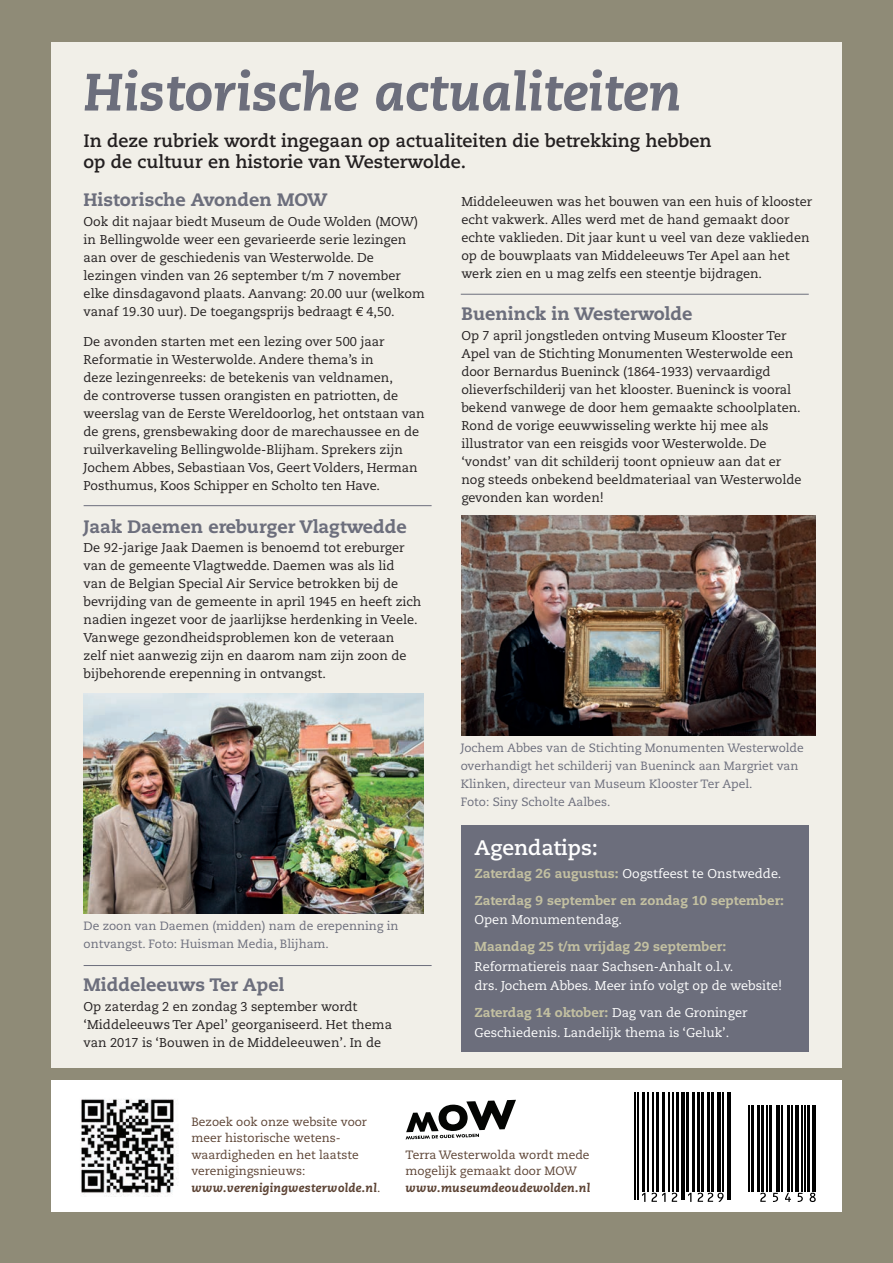
<style>
.page{position:relative;width:893px;height:1263px;background:#8f8b77}
.page>*{position:absolute;margin:0;border:0;box-sizing:border-box;transform-origin:0 0}
.t1{font:italic 800 52.5px "Caecilia LT Std";color:#6c6e7c}
.t2{font:700 21px "Caecilia LT Std";color:#fff}
.t3{font:700 18px/21px "Caecilia LT Std";color:#231f20}
.t4{font:800 18px "Caecilia LT Std";color:#6c6e7c}
.t5{font:800 12.9px "Caecilia LT Std";color:#c3c0a1}
.t6{font:12.75px/18px "Caecilia LT Std";color:#231f20}
.t7{font:12.75px/19.5px "Caecilia LT Std";color:#fff}
.t8{font:12px/18px "Caecilia LT Std";color:#6c6e7c}
.t9{font:12px/16.5px "Caecilia LT Std";color:#5c4334}
.t10{font:italic 800 12px "Caecilia LT Std";letter-spacing:.02em;color:#5c4334}
.s1{font-weight:800;font-size:12.9px;color:#c3c0a1}
.s2{font-weight:400;font-size:12.75px;color:#fff}
.s3{font-weight:800;font-style:italic}
</style>
<div class="page">
<div style="left:51px;top:1080px;width:791px;height:132px;background:#fff"></div>
<div style="left:51px;top:43px;width:791px;height:1025px;background:#f1efe8"></div>
<svg style="left:406px;top:1100px;width:110px;height:39px"></svg>
<img style="left:80px;top:1099px;width:97px;height:97px">
<svg style="left:634px;top:1092px;width:182px;height:110px"></svg>
<hr style="left:635px;top:1092px;width:1px;height:108px;background:#000">
<hr style="left:638px;top:1092px;width:1px;height:108px;background:#000">
<hr style="left:642px;top:1092px;width:3px;height:99px;background:#000">
<hr style="left:648px;top:1092px;width:1px;height:99px;background:#000">
<hr style="left:652px;top:1092px;width:1px;height:99px;background:#000">
<hr style="left:656px;top:1092px;width:3px;height:99px;background:#000">
<hr style="left:662px;top:1092px;width:3px;height:99px;background:#000">
<hr style="left:668px;top:1092px;width:1px;height:99px;background:#000">
<hr style="left:672px;top:1092px;width:1px;height:99px;background:#000">
<hr style="left:677px;top:1092px;width:2px;height:99px;background:#000">
<hr style="left:681px;top:1092px;width:1px;height:108px;background:#000">
<hr style="left:684px;top:1092px;width:1px;height:108px;background:#000">
<hr style="left:687px;top:1092px;width:2px;height:99px;background:#000">
<hr style="left:692px;top:1092px;width:3px;height:99px;background:#000">
<hr style="left:697px;top:1092px;width:2px;height:99px;background:#000">
<hr style="left:701px;top:1092px;width:3px;height:99px;background:#000">
<hr style="left:707px;top:1092px;width:2px;height:99px;background:#000">
<hr style="left:711px;top:1092px;width:3px;height:99px;background:#000">
<hr style="left:717px;top:1092px;width:4px;height:99px;background:#000">
<hr style="left:723px;top:1092px;width:1px;height:99px;background:#000">
<hr style="left:727px;top:1092px;width:1px;height:108px;background:#000">
<hr style="left:730px;top:1092px;width:1px;height:108px;background:#000">
<hr style="left:749px;top:1105px;width:1px;height:86px;background:#000">
<hr style="left:751px;top:1105px;width:3px;height:86px;background:#000">
<hr style="left:757px;top:1105px;width:3px;height:86px;background:#000">
<hr style="left:762px;top:1105px;width:2px;height:86px;background:#000">
<hr style="left:766px;top:1105px;width:1px;height:86px;background:#000">
<hr style="left:769px;top:1105px;width:2px;height:86px;background:#000">
<hr style="left:776px;top:1105px;width:1px;height:86px;background:#000">
<hr style="left:779px;top:1105px;width:1px;height:86px;background:#000">
<hr style="left:782px;top:1105px;width:1px;height:86px;background:#000">
<hr style="left:787px;top:1105px;width:3px;height:86px;background:#000">
<hr style="left:792px;top:1105px;width:1px;height:86px;background:#000">
<hr style="left:795px;top:1105px;width:4px;height:86px;background:#000">
<hr style="left:802px;top:1105px;width:1px;height:86px;background:#000">
<hr style="left:805px;top:1105px;width:1px;height:86px;background:#000">
<hr style="left:808px;top:1105px;width:2px;height:86px;background:#000">
<hr style="left:812px;top:1105px;width:4px;height:86px;background:#000">
<svg style="left:642px;top:1193px;width:3px;height:9px"></svg>
<svg style="left:651px;top:1193px;width:15px;height:9px"></svg>
<svg style="left:672px;top:1193px;width:5px;height:9px"></svg>
<svg style="left:688px;top:1193px;width:3px;height:9px"></svg>
<svg style="left:698px;top:1193px;width:26px;height:9px"></svg>
<svg style="left:810px;top:1193px;width:6px;height:9px"></svg>
<svg style="left:798px;top:1193px;width:5px;height:9px"></svg>
<svg style="left:785px;top:1193px;width:6px;height:9px"></svg>
<svg style="left:773px;top:1193px;width:5px;height:9px"></svg>
<svg style="left:760px;top:1193px;width:6px;height:9px"></svg>
<img style="left:84px;top:693px;width:339px;height:220px">
<img style="left:461px;top:516px;width:355px;height:220px">
<hr style="left:84px;top:505px;width:348px;height:1px;background:#6c6e7c">
<hr style="left:461px;top:294px;width:348px;height:1px;background:#6c6e7c">
<div style="left:461px;top:825px;width:348px;height:227px;background:#6c6e7c"></div>
<hr style="left:84px;top:965px;width:348px;height:1px;background:#6c6e7c">
<h1 class="t1" style="left:84px;top:61px;width:599px">Historische actualiteiten</h1>
<h3 class="t3" style="left:84px;top:130px;width:629px">In deze rubriek wordt ingegaan op actualiteiten die betrekking hebben op de cultuur en historie van Westerwolde.</h3>
<h3 class="t4" style="left:84px;top:189px;width:245px">Historische Avonden MOW</h3>
<p class="t6" style="left:84px;top:213px;width:343px">Ook dit najaar biedt Museum de Oude Wolden (MOW) in Bellingwolde weer een gevarieerde serie lezingen aan over de geschiedenis van Westerwolde. De lezingen vinden van 26 september t/m 7 november elke dinsdagavond plaats. Aanvang: 20.00 uur (welkom vanaf 19.30 uur). De toegangsprijs bedraagt € 4,50.</p>
<p class="t6" style="left:84px;top:333px;width:343px">De avonden starten met een lezing over 500 jaar Reformatie in Westerwolde. Andere thema’s in<br>deze lezingenreeks: de betekenis van veldnamen,<br>de controverse tussen orangisten en patriotten, de weerslag van de Eerste Wereldoorlog, het ontstaan van de grens, grensbewaking door de marechaussee en de ruilverkaveling Bellingwolde-Blijham. Sprekers zijn Jochem Abbes, Sebastiaan Vos, Geert Volders, Herman Posthumus, Koos Schipper en Scholto ten Have.</p>
<h3 class="t4" style="left:84px;top:515px;width:325px">Jaak Daemen ereburger Vlagtwedde</h3>
<p class="t6" style="left:84px;top:539px;width:339px">De 92-jarige Jaak Daemen is benoemd tot ereburger van de gemeente Vlagtwedde. Daemen was als lid<br>van de Belgian Special Air Service betrokken bij de bevrijding van de gemeente in april 1945 en heeft zich nadien ingezet voor de jaarlijkse herdenking in Veele.<br>Vanwege gezondheidsproblemen kon de veteraan<br>zelf niet aanwezig zijn en daarom nam zijn zoon de bijbehorende erepenning in ontvangst.</p>
<p class="t8" style="left:84px;top:917px;width:316px">De zoon van Daemen (midden) nam de erepenning in ontvangst. Foto: Huisman Media, Blijham.</p>
<h3 class="t4" style="left:84px;top:974px;width:202px">Middeleeuws Ter Apel</h3>
<p class="t6" style="left:84px;top:998px;width:310px">Op zaterdag 2 en zondag 3 september wordt ‘Middeleeuws Ter Apel’ georganiseerd. Het thema van 2017 is ‘Bouwen in de Middeleeuwen’. In de</p>
<p class="t6" style="left:461px;top:192px;width:352px">Middeleeuwen was het bouwen van een huis of klooster echt vakwerk. Alles werd met de hand gemaakt door echte vaklieden. Dit jaar kunt u veel van deze vaklieden op de bouwplaats van Middeleeuws Ter Apel aan het werk zien en u mag zelfs een steentje bijdragen.</p>
<h3 class="t4" style="left:461px;top:303px;width:233px">Bueninck in Westerwolde</h3>
<p class="t6" style="left:461px;top:326px;width:342px">Op 7 april jongstleden ontving Museum Klooster Ter Apel van de Stichting Monumenten Westerwolde een door Bernardus Bueninck (1864-1933) vervaardigd olieverfschilderij van het klooster. Bueninck is vooral bekend vanwege de door hem gemaakte schoolplaten.<br>Rond de vorige eeuwwisseling werkte hij mee als illustrator van een reisgids voor Westerwolde. De ‘vondst’ van dit schilderij toont opnieuw aan dat er nog steeds onbekend beeldmateriaal van Westerwolde gevonden kan worden!</p>
<p class="t8" style="left:461px;top:739px;width:345px">Jochem Abbes van de Stichting Monumenten Westerwolde overhandigt het schilderij van Bueninck aan Margriet van Klinken, directeur van Museum Klooster Ter Apel.<br>Foto: Siny Scholte Aalbes.</p>
<h2 class="t2" style="left:475px;top:835px;width:125px">Agendatips:</h2>
<p class="t7" style="left:475px;top:864px;width:308px"><span class="s1">Zaterdag 26 augustus:</span> Oogstfeest te Onstwedde.</p>
<p class="t5" style="left:475px;top:892px;width:311px">Zaterdag 9 september en zondag 10 september:</p>
<p class="t7" style="left:475px;top:910px;width:149px">Open Monumentendag.</p>
<p class="t5" style="left:475px;top:939px;width:253px">Maandag 25 t/m vrijdag 29 september:</p>
<p class="t7" style="left:475px;top:957px;width:309px">Reformatiereis naar Sachsen-Anhalt o.l.v.<br>drs. Jochem Abbes. Meer info volgt op de website!</p>
<p class="t5" style="left:475px;top:1005px;width:275px">Zaterdag 14 oktober: <span class="s2">Dag van de Groninger</span></p>
<p class="t7" style="left:475px;top:1023px;width:256px">Geschiedenis. Landelijk thema is ‘Geluk’.</p>
<p class="t9" style="left:191px;top:1113px;width:191px">Bezoek ook onze website voor meer historische wetens&shy;waardigheden en het laatste verenigingsnieuws: <span class="s3">www.verenigingwesterwolde.nl</span>.</p>
<p class="t9" style="left:406px;top:1146px;width:186px">Terra Westerwolda wordt mede mogelijk gemaakt door MOW</p>
<p class="t10" style="left:406px;top:1180px;width:186px">www.museumdeoudewolden.nl</p>
</div>
